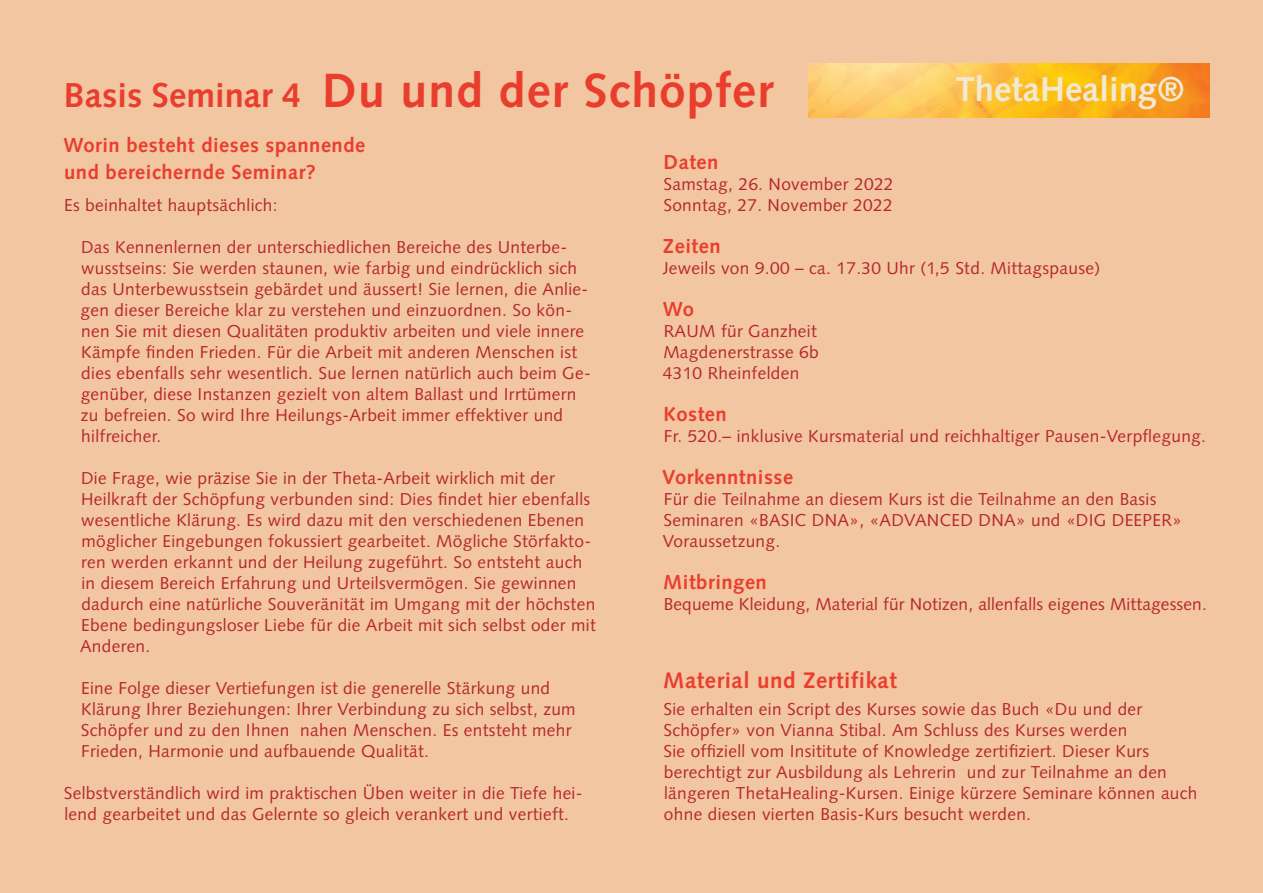
<style>
.page{position:relative;width:1263px;height:893px;background:#f2c6a0}
.page>*{position:absolute;margin:0;border:0;box-sizing:border-box;transform-origin:0 0}
.t1{font:700 48px "Syntax LT Std";letter-spacing:.025em;color:#e93e2e}
.t2{font:700 34.5px "Syntax LT Std";color:#f1e9d3}
.t3{font:700 22.5px "Syntax LT Std";letter-spacing:.025em;color:#e93e2e}
.t4{font:700 20.25px/27px "Syntax LT Std";letter-spacing:.025em;color:#e93e2e}
.t5{font:17.25px/21px "Syntax LT Std";letter-spacing:.02em;color:#b6282e}
.s1{font-size:34.5px}
</style>
<div class="page">
<img style="left:809px;top:64px;width:401px;height:53px">
<h1 class="t1" style="left:64px;top:63px;width:711px"><span class="s1">Basis Seminar 4</span> Du und der Schöpfer</h1>
<h2 class="t2" style="left:956px;top:70px;width:230px">ThetaHealing®</h2>
<p class="t4" style="left:63px;top:132px;width:303px">Worin besteht dieses spannende und bereichernde Seminar?</p>
<p class="t5" style="left:64px;top:194px;width:215px">Es beinhaltet hauptsächlich:</p>
<p class="t5" style="left:81px;top:236px;width:511px">Das Kennenlernen der unterschiedlichen Bereiche des Unterbe&shy;wusstseins: Sie werden staunen, wie farbig und eindrücklich sich das Unterbewusstsein gebärdet und äussert! Sie lernen, die Anlie&shy;gen dieser Bereiche klar zu verstehen und einzuordnen. So kön&shy;nen Sie mit diesen Qualitäten produktiv arbeiten und viele innere Kämpfe finden Frieden. Für die Arbeit mit anderen Menschen ist dies ebenfalls sehr wesentlich. Sue lernen natürlich auch beim Ge&shy;genüber, diese Instanzen gezielt von altem Ballast und Irrtümern zu befreien. So wird Ihre Heilungs-Arbeit immer effektiver und hilfreicher.</p>
<p class="t5" style="left:80px;top:467px;width:517px">Die Frage, wie präzise Sie in der Theta-Arbeit wirklich mit der Heilkraft der Schöpfung verbunden sind: Dies findet hier ebenfalls wesentliche Klärung. Es wird dazu mit den verschiedenen Ebenen möglicher Eingebungen fokussiert gearbeitet. Mögliche Störfakto&shy;ren werden erkannt und der Heilung zugeführt. So entsteht auch in diesem Bereich Erfahrung und Urteilsvermögen. Sie gewinnen dadurch eine natürliche Souveränität im Umgang mit der höchsten Ebene bedingungsloser Liebe für die Arbeit mit sich selbst oder mit Anderen.</p>
<p class="t5" style="left:81px;top:677px;width:496px">Eine Folge dieser Vertiefungen ist die generelle Stärkung und Klärung Ihrer Beziehungen: Ihrer Verbindung zu sich selbst, zum Schöpfer und zu den Ihnen nahen Menschen. Es entsteht mehr Frieden, Harmonie und aufbauende Qualität.</p>
<p class="t5" style="left:64px;top:782px;width:520px">Selbstverständlich wird im praktischen Üben weiter in die Tiefe hei&shy;lend gearbeitet und das Gelernte so gleich verankert und vertieft.</p>
<p class="t4" style="left:664px;top:148px;width:56px">Daten</p>
<p class="t5" style="left:663px;top:173px;width:232px">Samstag, 26. November 2022<br>Sonntag, 27. November 2022</p>
<p class="t4" style="left:663px;top:232px;width:59px">Zeiten</p>
<p class="t5" style="left:663px;top:257px;width:439px">Jeweils von 9.00 – ca. 17.30 Uhr (1,5 Std. Mittagspause)</p>
<p class="t4" style="left:663px;top:295px;width:33px">Wo</p>
<p class="t5" style="left:663px;top:320px;width:157px;text-align:justify">RAUM für Ganzheit Magdenerstrasse 6b 4310 Rheinfelden</p>
<p class="t4" style="left:664px;top:400px;width:65px">Kosten</p>
<p class="t5" style="left:664px;top:425px;width:544px">Fr. 520.– inklusive Kursmaterial und reichhaltiger Pausen-Verpflegung.</p>
<p class="t4" style="left:662px;top:463px;width:132px">Vorkenntnisse</p>
<p class="t5" style="left:663px;top:488px;width:521px">Für die Teilnahme an diesem Kurs ist die Teilnahme an den Basis<br>Seminaren «BASIC DNA», «ADVANCED DNA» und «DIG DEEPER»<br>Voraussetzung.</p>
<p class="t4" style="left:663px;top:568px;width:105px">Mitbringen</p>
<p class="t5" style="left:664px;top:593px;width:545px">Bequeme Kleidung, Material für Notizen, allenfalls eigenes Mittagessen.</p>
<h3 class="t3" style="left:663px;top:667px;width:235px">Material und Zertifikat</h3>
<p class="t5" style="left:663px;top:698px;width:536px">Sie erhalten ein Script des Kurses sowie das Buch «Du und der Schöpfer» von Vianna Stibal. Am Schluss des Kurses werden<br>Sie offiziell vom Insititute of Knowledge zertifiziert. Dieser Kurs berechtigt zur Ausbildung als Lehrerin und zur Teilnahme an den längeren ThetaHealing-Kursen. Einige kürzere Seminare können auch ohne diesen vierten Basis-Kurs besucht werden.</p>
</div>
